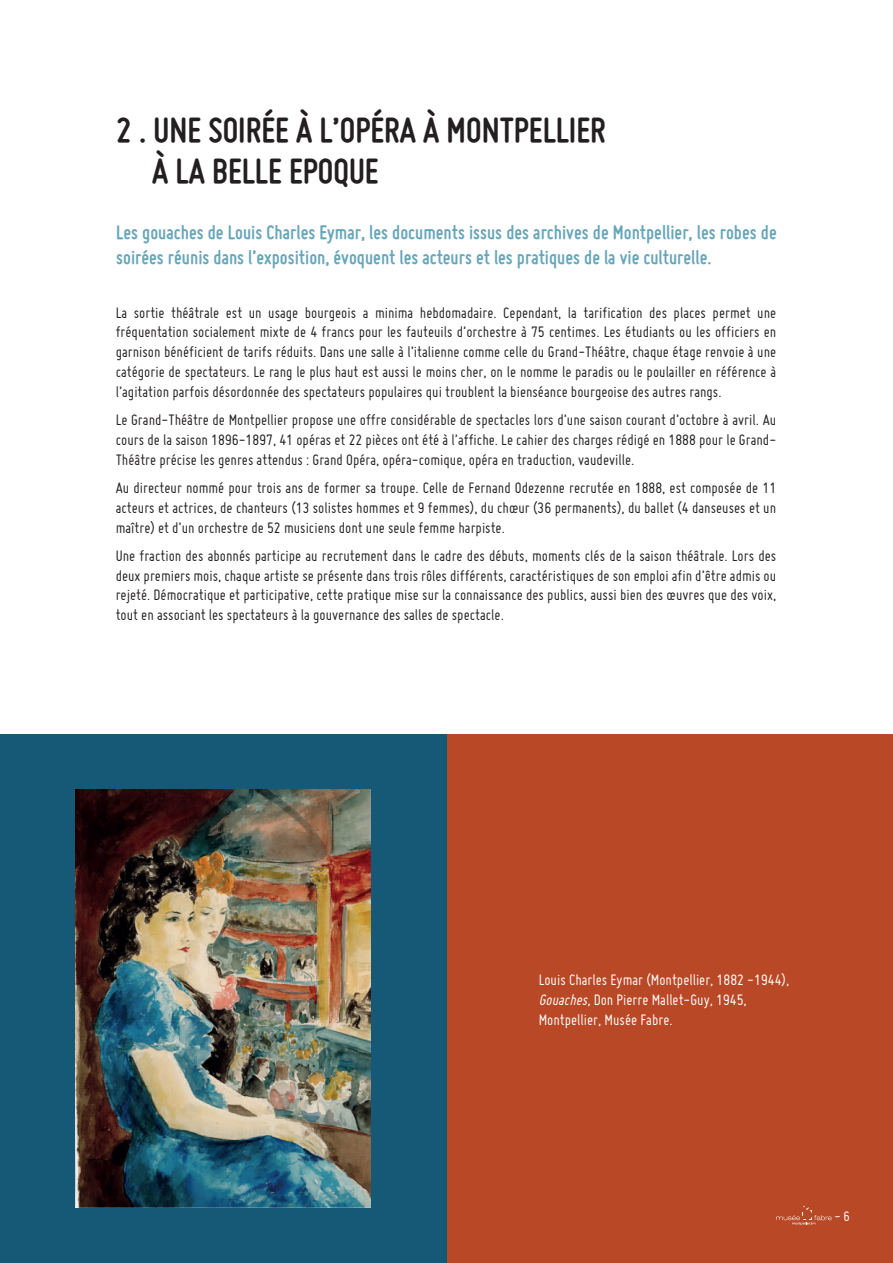
<style>
.page{position:relative;width:893px;height:1263px;background:#fff}
.page>*{position:absolute;margin:0;border:0;box-sizing:border-box;transform-origin:0 0}
.t1{font:700 37.5px/40.5px "Miso";color:#231f20}
.t2{font:700 21px/25.2px "Miso";color:#67a6ba}
.t3{font:16.5px/19.8px "Miso";color:#231f20;text-align:justify}
.t4{font:16.5px/19.8px "Miso";color:#fff}
.t5{font:15px "Miso";color:#fff}
.s1{font-style:italic}
</style>
<div class="page">
<div style="left:446px;top:734px;width:447px;height:529px;background:#b84826"></div>
<div style="left:0;top:734px;width:446px;height:529px;background:#165976"></div>
<img style="left:76px;top:790px;width:295px;height:417px">
<svg style="left:776px;top:1206px;width:56px;height:19px"></svg>
<h1 class="t1" style="left:152px;top:109px;width:455px;text-indent:-36px">2 . UNE SOIRÉE À L’OPÉRA À MONTPELLIER<br>À LA BELLE EPOQUE</h1>
<p class="t2" style="left:116px;top:219px;width:662px">Les gouaches de Louis Charles Eymar, les documents issus des archives de Montpellier, les robes de soirées réunis dans l’exposition, évoquent les acteurs et les pratiques de la vie culturelle.</p>
<p class="t3" style="left:116px;top:302px;width:662px">La sortie théâtrale est un usage bourgeois a minima hebdomadaire. Cependant, la tarification des places permet une fréquentation socialement mixte de 4 francs pour les fauteuils d’orchestre à 75 centimes. Les étudiants ou les officiers en garnison bénéficient de tarifs réduits. Dans une salle à l’italienne comme celle du Grand-Théâtre, chaque étage renvoie à une catégorie de spectateurs. Le rang le plus haut est aussi le moins cher, on le nomme le paradis ou le poulailler en référence à l’agitation parfois désordonnée des spectateurs populaires qui troublent la bienséance bourgeoise des autres rangs.</p>
<p class="t3" style="left:116px;top:410px;width:662px">Le Grand-Théâtre de Montpellier propose une offre considérable de spectacles lors d’une saison courant d’octobre à avril. Au cours de la saison 1896-1897, 41 opéras et 22 pièces ont été à l’affiche. Le cahier des charges rédigé en 1888 pour le Grand-Théâtre précise les genres attendus : Grand Opéra, opéra-comique, opéra en traduction, vaudeville.</p>
<p class="t3" style="left:116px;top:477px;width:662px">Au directeur nommé pour trois ans de former sa troupe. Celle de Fernand Odezenne recrutée en 1888, est composée de 11 acteurs et actrices, de chanteurs (13 solistes hommes et 9 femmes), du chœur (36 permanents), du ballet (4 danseuses et un maître) et d’un orchestre de 52 musiciens dont une seule femme harpiste.</p>
<p class="t3" style="left:116px;top:545px;width:662px">Une fraction des abonnés participe au recrutement dans le cadre des débuts, moments clés de la saison théâtrale. Lors des deux premiers mois, chaque artiste se présente dans trois rôles différents, caractéristiques de son emploi afin d’être admis ou rejeté. Démocratique et participative, cette pratique mise sur la connaissance des publics, aussi bien des œuvres que des voix, tout en associant les spectateurs à la gouvernance des salles de spectacle.</p>
<p class="t4" style="left:539px;top:970px;width:252px">Louis Charles Eymar (Montpellier, 1882 -1944),<br><span class="s1">Gouaches,</span>Don Pierre Mallet-Guy, 1945,<br>Montpellier, Musée Fabre.</p>
<p class="t5" style="left:834px;top:1208px;width:17px">- 6</p>
</div>
